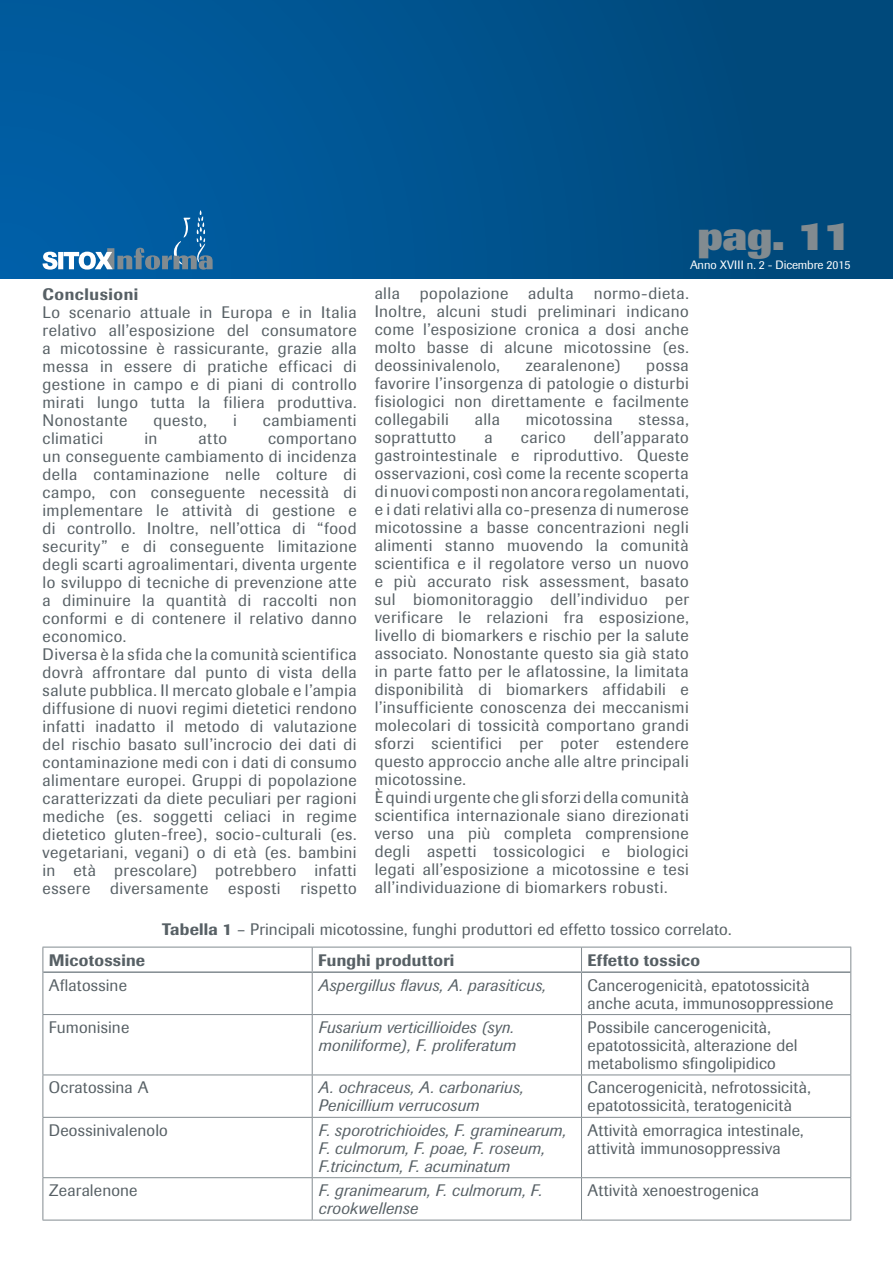
<style>
.page{position:relative;width:893px;height:1263px;background:#fff}
.page>*{position:absolute;margin:0;border:0;box-sizing:border-box;transform-origin:0 0}
.t1{font:800 40.5px "Imago";color:#828b90}
.t2{font:16.5px/18px "Imago";letter-spacing:.03em;color:#576065}
.t3{font:16.5px/18px "Imago";letter-spacing:.01em;color:#576065}
.t4{font:italic 16.5px/18px "Imago";letter-spacing:.015em;color:#576065}
.t5{font:500 16.5px "Imago";letter-spacing:.015em;color:#576065}
.t6{font:500 16.5px "Imago";letter-spacing:.035em;color:#576065}
.t7{font:12px "Imago";letter-spacing:-.01em;color:#fff}
.s1{font-weight:500}
</style>
<div class="page">
<div style="left:0;top:0;width:893px;height:278px;background:linear-gradient(to right,#005fa5,#004777)"></div>
<svg style="left:43px;top:210px;width:170px;height:60px;background:#2470a9"></svg>
<svg style="left:43px;top:946px;width:808px;height:25px"></svg>
<hr style="left:43px;top:947px;width:269px;height:1px;background:#828b90">
<hr style="left:312px;top:947px;width:269px;height:1px;background:#828b90">
<hr style="left:581px;top:947px;width:270px;height:1px;background:#828b90">
<svg style="left:43px;top:947px;width:1px;height:24px"></svg>
<svg style="left:312px;top:947px;width:1px;height:24px"></svg>
<svg style="left:581px;top:947px;width:1px;height:24px"></svg>
<svg style="left:850px;top:947px;width:1px;height:25px"></svg>
<hr style="left:43px;top:972px;width:1px;height:42px;background:#828b90">
<hr style="left:312px;top:973px;width:1px;height:41px;background:#828b90">
<hr style="left:581px;top:973px;width:1px;height:41px;background:#828b90">
<hr style="left:850px;top:972px;width:1px;height:42px;background:#828b90">
<hr style="left:43px;top:1014px;width:269px;height:1px;background:#828b90">
<hr style="left:43px;top:1015px;width:1px;height:59px;background:#828b90">
<hr style="left:312px;top:1014px;width:269px;height:1px;background:#828b90">
<hr style="left:312px;top:1015px;width:1px;height:59px;background:#828b90">
<hr style="left:581px;top:1014px;width:270px;height:1px;background:#828b90">
<hr style="left:581px;top:1015px;width:1px;height:59px;background:#828b90">
<hr style="left:850px;top:1015px;width:1px;height:59px;background:#828b90">
<hr style="left:43px;top:1074px;width:269px;height:1px;background:#828b90">
<hr style="left:43px;top:1075px;width:1px;height:42px;background:#828b90">
<hr style="left:312px;top:1074px;width:269px;height:1px;background:#828b90">
<hr style="left:312px;top:1075px;width:1px;height:42px;background:#828b90">
<hr style="left:581px;top:1074px;width:270px;height:1px;background:#828b90">
<hr style="left:581px;top:1075px;width:1px;height:42px;background:#828b90">
<hr style="left:850px;top:1075px;width:1px;height:42px;background:#828b90">
<hr style="left:43px;top:1117px;width:269px;height:1px;background:#828b90">
<hr style="left:43px;top:1118px;width:1px;height:59px;background:#828b90">
<hr style="left:312px;top:1117px;width:269px;height:1px;background:#828b90">
<hr style="left:312px;top:1118px;width:1px;height:59px;background:#828b90">
<hr style="left:581px;top:1117px;width:270px;height:1px;background:#828b90">
<hr style="left:581px;top:1118px;width:1px;height:59px;background:#828b90">
<hr style="left:850px;top:1118px;width:1px;height:59px;background:#828b90">
<hr style="left:43px;top:1177px;width:269px;height:1px;background:#828b90">
<hr style="left:43px;top:1178px;width:1px;height:42px;background:#828b90">
<hr style="left:312px;top:1177px;width:269px;height:1px;background:#828b90">
<hr style="left:312px;top:1178px;width:1px;height:42px;background:#828b90">
<hr style="left:581px;top:1177px;width:270px;height:1px;background:#828b90">
<hr style="left:581px;top:1178px;width:1px;height:42px;background:#828b90">
<hr style="left:850px;top:1178px;width:1px;height:42px;background:#828b90">
<hr style="left:43px;top:1220px;width:269px;height:1px;background:#828b90">
<hr style="left:312px;top:1220px;width:269px;height:1px;background:#828b90">
<hr style="left:581px;top:1220px;width:270px;height:1px;background:#828b90">
<hr style="left:43px;top:971px;width:269px;height:2px;background:#828b90">
<hr style="left:312px;top:971px;width:269px;height:2px;background:#828b90">
<hr style="left:581px;top:971px;width:269px;height:2px;background:#828b90">
<p class="t6" style="left:43px;top:284px;width:97px">Conclusioni</p>
<p class="t2" style="left:43px;top:303px;width:316px;text-align:justify">Lo scenario attuale in Europa e in Italia relativo all’esposizione del consumatore a micotossine è rassicurante, grazie alla messa in essere di pratiche efficaci di gestione in campo e di piani di controllo mirati lungo tutta la filiera produttiva.<br>Nonostante</p>
<p class="t2" style="left:154px;top:411px;width:55px">questo,</p>
<p class="t2" style="left:233px;top:411px;width:5px">i</p>
<p class="t2" style="left:263px;top:411px;width:95px">cambiamenti</p>
<h1 class="t1" style="left:697px;top:212px;width:155px">pag. 11</h1>
<p class="t7" style="left:690px;top:258px;width:162px">Anno XVIII n. 2 - Dicembre 2015</p>
<p class="t2" style="left:375px;top:284px;width:316px;text-align:justify">alla popolazione adulta normo-dieta.<br>Inoltre, alcuni studi preliminari indicano come l’esposizione cronica a dosi anche molto basse di alcune micotossine (es. deossinivalenolo,</p>
<p class="t2" style="left:526px;top:356px;width:96px">zearalenone)</p>
<p class="t2" style="left:375px;top:356px;width:316px;text-align:justify;text-indent:271px">possa favorire l’insorgenza di patologie o disturbi fisiologici non direttamente e facilmente collegabili</p>
<p class="t2" style="left:475px;top:410px;width:27px">alla</p>
<p class="t2" style="left:526px;top:410px;width:89px">micotossina</p>
<p class="t2" style="left:639px;top:410px;width:52px">stessa,</p>
<p class="t2" style="left:375px;top:428px;width:316px;text-indent:219px">dell’apparato gastrointestinale e riproduttivo. Queste osservazioni, così come la recente scoperta di nuovi composti non ancora regolamentati, e i dati relativi alla co-presenza di numerose micotossine a basse concentrazioni negli alimenti stanno muovendo la comunità scientifica e il regolatore verso un nuovo e più accurato risk assessment, basato sul biomonitoraggio dell’individuo per verificare le relazioni fra esposizione, livello di biomarkers e rischio per la salute associato. Nonostante questo sia già stato in parte fatto per le aflatossine, la limitata disponibilità di biomarkers affidabili e l’insufficiente conoscenza dei meccanismi molecolari di tossicità comportano grandi sforzi scientifici per poter estendere questo approccio anche alle altre principali micotossine.<br>È quindi urgente che gli sforzi della comunità scientifica internazionale siano direzionati verso una più completa comprensione degli aspetti tossicologici e biologici legati all’esposizione a micotossine e tesi all’individuazione di biomarkers robusti.</p>
<p class="t3" style="left:162px;top:920px;width:571px"><span class="s1">Tabella 1</span> – Principali micotossine, funghi produttori ed effetto tossico correlato.</p>
<p class="t2" style="left:375px;top:428px;width:83px">soprattutto</p>
<p class="t2" style="left:484px;top:428px;width:10px">a</p>
<p class="t2" style="left:521px;top:428px;width:46px">carico</p>
<p class="t2" style="left:43px;top:429px;width:62px">climatici</p>
<p class="t2" style="left:144px;top:429px;width:15px">in</p>
<p class="t2" style="left:199px;top:429px;width:30px">atto</p>
<p class="t2" style="left:43px;top:429px;width:316px;text-indent:226px">comportano un conseguente cambiamento di incidenza della contaminazione nelle colture di campo, con conseguente necessità di implementare le attività di gestione e di controllo. Inoltre, nell’ottica di “food security” e di conseguente limitazione degli scarti agroalimentari, diventa urgente lo sviluppo di tecniche di prevenzione atte a diminuire la quantità di raccolti non conformi e di contenere il relativo danno economico.<br>Diversa è la sfida che la comunità scientifica dovrà affrontare dal punto di vista della salute pubblica. Il mercato globale e l’ampia diffusione di nuovi regimi dietetici rendono infatti inadatto il metodo di valutazione del rischio basato sull’incrocio dei dati di contaminazione medi con i dati di consumo alimentare europei. Gruppi di popolazione caratterizzati da diete peculiari per ragioni mediche (es. soggetti celiaci in regime dietetico gluten-free), socio-culturali (es. vegetariani, vegani) o di età (es. bambini in età prescolare) potrebbero infatti essere diversamente esposti rispetto</p>
<p class="t5" style="left:49px;top:950px;width:98px">Micotossine</p>
<p class="t5" style="left:318px;top:950px;width:138px">Funghi produttori</p>
<p class="t5" style="left:587px;top:950px;width:114px">Effetto tossico</p>
<p class="t3" style="left:49px;top:976px;width:80px">Aflatossine</p>
<p class="t4" style="left:318px;top:976px;width:229px">Aspergillus flavus, A. parasiticus,</p>
<p class="t3" style="left:587px;top:976px;width:247px">Cancerogenicità, epatotossicità anche acuta, immunosoppressione</p>
<p class="t3" style="left:49px;top:1018px;width:82px">Fumonisine</p>
<p class="t4" style="left:318px;top:1018px;width:199px">Fusarium verticillioides (syn. moniliforme), F. proliferatum</p>
<p class="t3" style="left:588px;top:1018px;width:212px">Possibile cancerogenicità, epatotossicità, alterazione del metabolismo sfingolipidico</p>
<p class="t2" style="left:49px;top:1079px;width:101px">Ocratossina A</p>
<p class="t4" style="left:318px;top:1079px;width:207px">A. ochraceus, A. carbonarius,<br>Penicillium verrucosum</p>
<p class="t2" style="left:588px;top:1079px;width:225px">Cancerogenicità, nefrotossicità, epatotossicità, teratogenicità</p>
<p class="t3" style="left:49px;top:1121px;width:120px">Deossinivalenolo</p>
<p class="t4" style="left:318px;top:1121px;width:249px">F. sporotrichioides, F. graminearum,<br>F. culmorum, F. poae, F. roseum,<br>F.tricinctum, F. acuminatum</p>
<p class="t2" style="left:588px;top:1121px;width:218px">Attività emorragica intestinale, attività immunosoppressiva</p>
<p class="t3" style="left:49px;top:1181px;width:90px">Zearalenone</p>
<p class="t4" style="left:318px;top:1181px;width:225px">F. granimearum, F. culmorum, F. crookwellense</p>
<p class="t2" style="left:588px;top:1181px;width:173px">Attività xenoestrogenica</p>
</div>
